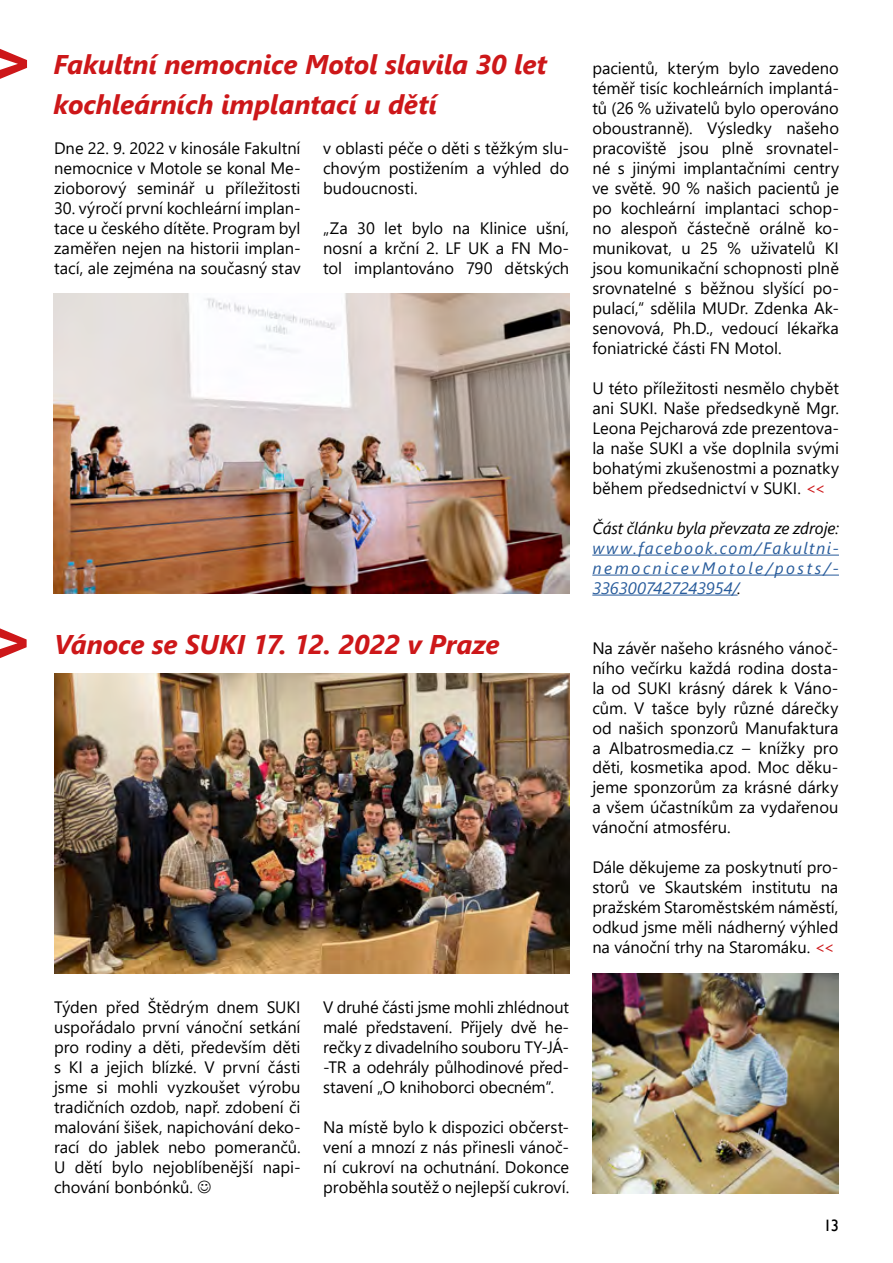
<style>
.page{position:relative;width:893px;height:1263px;background:#fff}
.page>*{position:absolute;margin:0;border:0;box-sizing:border-box;transform-origin:0 0}
.t1{font:italic 700 27px/39.9px "Segoe UI";letter-spacing:-.005em;color:#cd1719}
.t2{font:16.5px/20px "Segoe UI";color:#000;text-align:justify}
.t3{font:italic 16.5px/20px "Segoe UI";letter-spacing:.095em;color:#275b9b;text-align:justify}
.t4{font:italic 16.5px "Segoe UI";letter-spacing:-.01em;color:#000}
.t5{font:16.5px "Gill Sans";color:#000}
.s1{color:#cd1719}
.s2{color:#000}
</style>
<div class="page">
<svg style="left:0;top:628px;width:27px;height:30px"></svg>
<img style="left:54px;top:673px;width:516px;height:300px">
<svg style="left:0;top:49px;width:27px;height:30px"></svg>
<hr style="left:592px;top:555px;width:247px;height:1px;background:#275b9b">
<hr style="left:592px;top:575px;width:247px;height:1px;background:#275b9b">
<hr style="left:592px;top:595px;width:146px;height:1px;background:#275b9b">
<img style="left:53px;top:294px;width:516px;height:300px">
<img style="left:592px;top:973px;width:247px;height:220px">
<h1 class="t1" style="left:53px;top:40px;width:495px">Fakultní nemocnice Motol slavila 30 let kochleárních implantací u dětí</h1>
<p class="t2" style="left:323px;top:137px;width:248px">v oblasti péče o děti s těžkým slu&shy;chovým postižením a výhled do budoucnosti.</p>
<p class="t2" style="left:323px;top:217px;width:248px">„Za 30 let bylo na Klinice ušní, nosní a krční 2. LF UK a FN Mo&shy;tol implantováno 790 dětských</p>
<p class="t2" style="left:54px;top:137px;width:248px">Dne 22. 9. 2022 v kinosále Fakultní nemocnice v Motole se konal Me&shy;zioborový seminář u příležitosti</p>
<p class="t2" style="left:54px;top:197px;width:248px">30. výročí první kochleární implan&shy;tace u českého dítěte. Program byl zaměřen nejen na historii implan&shy;tací, ale zejména na současný stav</p>
<h1 class="t1" style="left:54px;top:620px;width:447px">Vánoce se SUKI 17. 12. 2022 v Praze</h1>
<p class="t2" style="left:54px;top:996px;width:248px">Týden před Štědrým dnem SUKI uspořádalo první vánoční setkání pro rodiny a děti, především děti s KI a jejich blízké. V první části jsme si mohli vyzkoušet výrobu tradičních ozdob, např. zdobení či malování šišek, napichování deko&shy;rací do jablek nebo pomerančů.<br>U dětí bylo nejoblíbenější napi&shy;chování bonbónků.</p>
<p class="t2" style="left:323px;top:996px;width:248px">V druhé části jsme mohli zhlédnout malé představení. Přijely dvě he&shy;rečky z divadelního souboru TY-JÁ--TR a odehrály půlhodinové před&shy;stavení „O knihoborci obecném“.</p>
<p class="t2" style="left:323px;top:1116px;width:248px">Na místě bylo k dispozici občerst&shy;vení a mnozí z nás přinesli vánoč&shy;ní cukroví na ochutnání. Dokonce proběhla soutěž o nejlepší cukroví.</p>
<p class="t2" style="left:592px;top:57px;width:248px">pacientů, kterým bylo zavedeno téměř tisíc kochleárních implantá&shy;tů (26 % uživatelů bylo operováno oboustranně). Výsledky našeho pracoviště jsou plně srovnatel&shy;né s jinými implantačními centry ve světě. 90 % našich pacientů je po kochleární implantaci schop&shy;no alespoň částečně orálně ko&shy;munikovat, u 25 % uživatelů KI jsou komunikační schopnosti plně srovnatelné s běžnou slyšící po&shy;pulací,“ sdělila MUDr. Zdenka Ak&shy;senovová, Ph.D., vedoucí lékařka foniatrické části FN Motol.</p>
<p class="t2" style="left:592px;top:376px;width:248px">U této příležitosti nesmělo chybět ani SUKI. Naše předsedkyně Mgr.<br>Leona Pejcharová zde prezentova&shy;la naše SUKI a vše doplnila svými bohatými zkušenostmi a poznatky během předsednictví v SUKI. <span class="s1">&lt;&lt;</span></p>
<p class="t4" style="left:592px;top:512px;width:248px">Část článku byla převzata ze zdroje:</p>
<p class="t3" style="left:592px;top:535px;width:248px">www.facebook.com/Fakultni&shy;nemocnicevMotole/posts/- 3363007427243954/<span class="s2">.</span></p>
<p class="t2" style="left:592px;top:636px;width:248px">Na závěr našeho krásného vánoč&shy;ního večírku každá rodina dosta&shy;la od SUKI krásný dárek k Váno&shy;cům. V tašce byly různé dárečky od našich sponzorů Manufaktura a Albatrosmedia.cz – knížky pro děti, kosmetika apod. Moc děku&shy;jeme sponzorům za krásné dárky a všem účastníkům za vydařenou vánoční atmosféru.</p>
<p class="t2" style="left:592px;top:856px;width:248px">Dále děkujeme za poskytnutí pro&shy;storů ve Skautském institutu na pražském Staroměstském náměstí, odkud jsme měli nádherný výhled na vánoční trhy na Staromáku. <span class="s1">&lt;&lt;</span></p>
<p class="t5" style="left:823px;top:1216px;width:17px">13</p>
</div>
